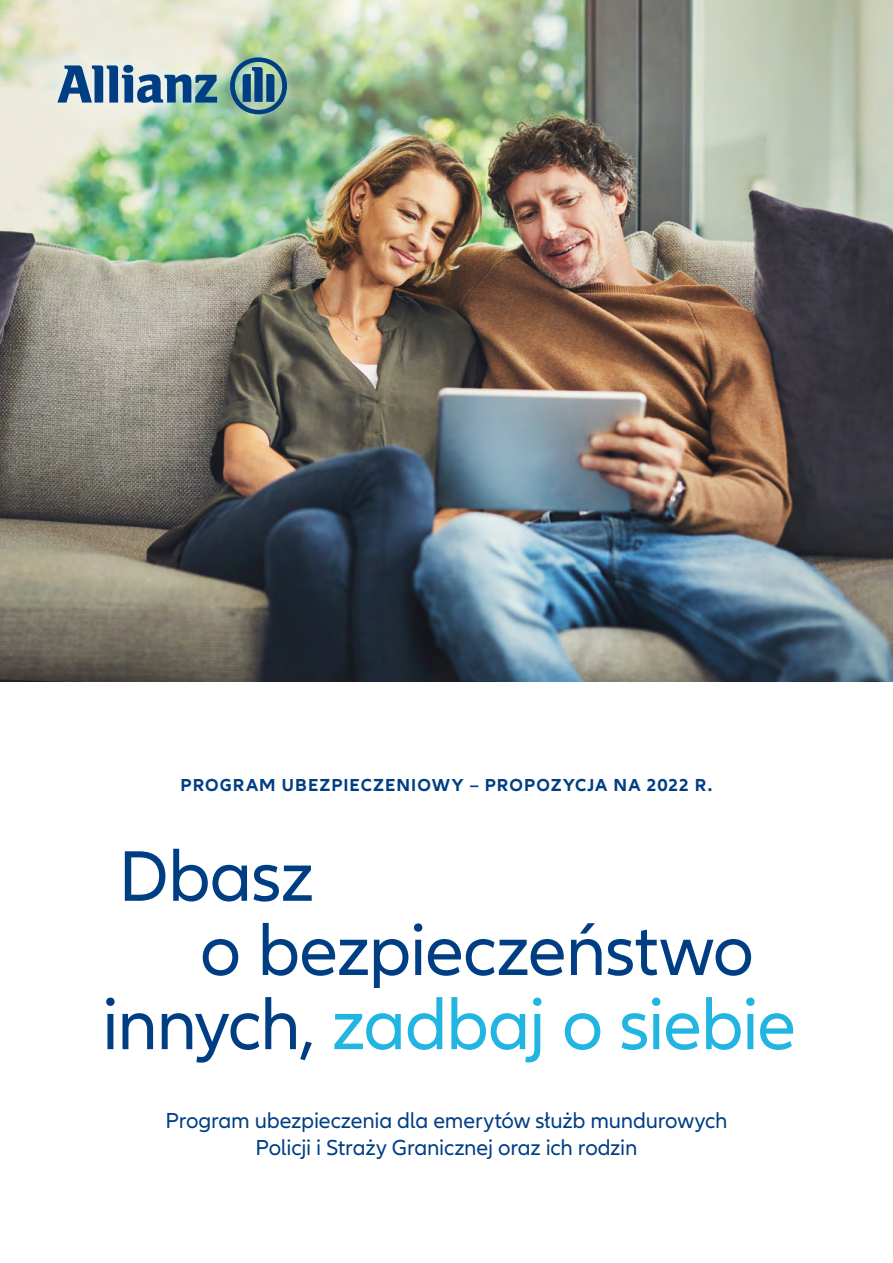
<style>
.page{position:relative;width:893px;height:1263px;background:#fff}
.page>*{position:absolute;margin:0;border:0;box-sizing:border-box;transform-origin:0 0}
.t1{font:74.25px "Allianz Neo";letter-spacing:-.015em;color:#003e84}
.t2{font:74.25px "Allianz Neo";letter-spacing:-.02em;color:#23b5e2}
.t3{font:22.5px/27px "Allianz Neo";letter-spacing:-.01em;color:#003e84;text-align:center}
.t4{font:700 18px "Allianz Neo";letter-spacing:.06em;color:#003e84}
.s1{color:#003e84}
</style>
<div class="page">
<img style="left:0;top:0;width:893px;height:681px">
<img style="left:22px;top:20px;width:303px;height:132px">
<svg style="left:57px;top:65px;width:160px;height:38px;background:#6f92af"></svg>
<svg style="left:230px;top:57px;width:57px;height:57px;background:#5d8b96"></svg>
<p class="t4" style="left:181px;top:774px;width:533px">PROGRAM UBEZPIECZENIOWY – PROPOZYCJA NA 2022 R.</p>
<h1 class="t1" style="left:118px;top:834px;width:198px">Dbasz</h1>
<h1 class="t1" style="left:200px;top:908px;width:555px">o bezpieczeństwo</h1>
<h1 class="t2" style="left:102px;top:982px;width:696px"><span class="s1">innych,</span> zadbaj o siebie</h1>
<p class="t3" style="left:165px;top:1107px;width:563px">Program ubezpieczenia dla emerytów służb mundurowych<br>Policji i Straży Granicznej oraz ich rodzin</p>
</div>
